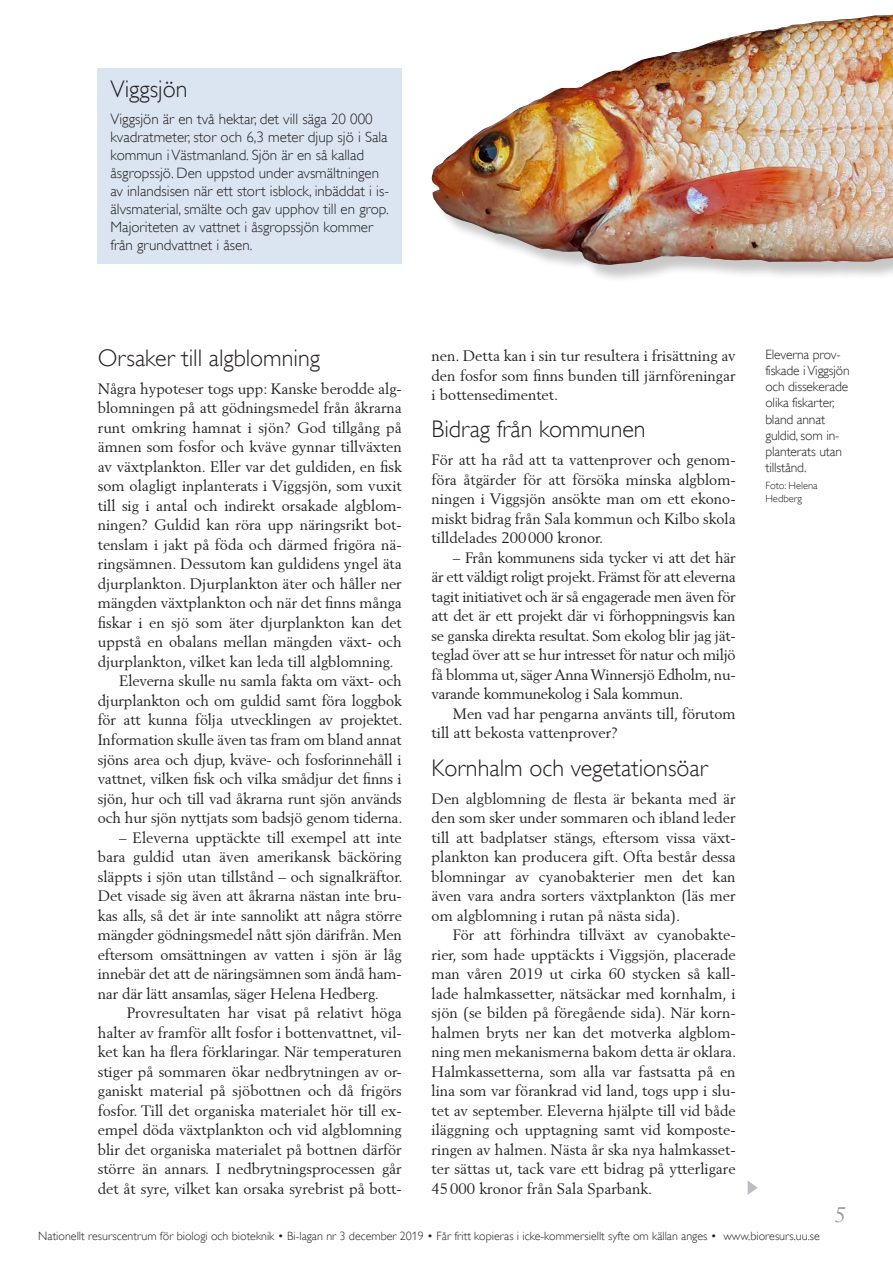
<style>
.page{position:relative;width:893px;height:1263px;background:#fff}
.page>*{position:absolute;margin:0;border:0;box-sizing:border-box;transform-origin:0 0}
.Mellanrubrik{font:300 24px "Gill Alt One";color:#231f20}
.t1{font:italic 21px "Berling";color:#939598}
.Bröd_m_indrag{font:15px/19.5px "Berling";color:#231f20;text-align:justify}
.Bröd_u_indrag{font:15px/19.5px "Berling";color:#231f20;text-align:justify}
.Faktatext{font:300 15px/18px "Gill Alt One";color:#231f20}
.Bildtext{font:300 13.5px/16.2px "Gill Alt One";letter-spacing:-.01em;color:#231f20}
.t2{font:300 12px "Gill Alt One";color:#231f20}
.Foto{font:300 10.5px/12.6px "Gill Alt One";color:#231f20}
</style>
<div class="page">
<div style="left:98px;top:68px;width:304px;height:196px;background:#dbe4f1"></div>
<div style="left:435px;top:16px;width:458px;height:267px;background:#231f20;opacity:.25"></div>
<img style="left:432px;top:15px;width:461px;height:250px">
<svg style="left:748px;top:1181px;width:10px;height:14px"></svg>
<p class="Mellanrubrik" style="left:111px;top:75px;width:79px">Viggsjön</p>
<p class="Faktatext" style="left:111px;top:110px;width:280px">Viggsjön är en två hektar, det vill säga 20 000 kvadratmeter, stor och 6,3 meter djup sjö i Sala kommun i Västmanland. Sjön är en så kallad åsgropssjö. Den uppstod under avsmältningen av inlandsisen när ett stort isblock, inbäddat i is&shy;älvsmaterial, smälte och gav upphov till en grop.<br>Majoriteten av vattnet i åsgropssjön kommer från grundvattnet i åsen.</p>
<p class="Mellanrubrik" style="left:98px;top:344px;width:224px">Orsaker till algblomning</p>
<p class="Bröd_u_indrag" style="left:98px;top:379px;width:306px">Några hypoteser togs upp: Kanske berodde alg&shy;blomningen på att gödningsmedel från åkrarna runt omkring hamnat i sjön? God tillgång på ämnen som fosfor och kväve gynnar tillväxten av växtplankton. Eller var det guldiden, en fisk som olagligt inplanterats i Viggsjön, som vuxit till sig i antal och indirekt orsakade algblom&shy;ningen? Guldid kan röra upp näringsrikt bot&shy;tenslam i jakt på föda och därmed frigöra nä&shy;ringsämnen. Dessutom kan guldidens yngel äta djurplankton. Djurplankton äter och håller ner mängden växtplankton och när det finns många fiskar i en sjö som äter djurplankton kan det uppstå en obalans mellan mängden växt- och djurplankton, vilket kan leda till algblomning.</p>
<p class="Bröd_m_indrag" style="left:98px;top:671px;width:306px;text-indent:21px">Eleverna skulle nu samla fakta om växt- och djurplankton och om guldid samt föra loggbok för att kunna följa utvecklingen av projektet.<br>Information skulle även tas fram om bland annat sjöns area och djup, kväve- och fosforinnehåll i vattnet, vilken fisk och vilka smådjur det finns i sjön, hur och till vad åkrarna runt sjön används och hur sjön nyttjats som badsjö genom tiderna.</p>
<p class="Bröd_m_indrag" style="left:98px;top:827px;width:306px;text-indent:21px">– Eleverna upptäckte till exempel att inte bara guldid utan även amerikansk bäcköring släppts i sjön utan tillstånd – och signalkräftor.<br>Det visade sig även att åkrarna nästan inte bru&shy;kas alls, så det är inte sannolikt att några större mängder gödningsmedel nått sjön därifrån. Men eftersom omsättningen av vatten i sjön är låg innebär det att de näringsämnen som ändå ham&shy;nar där lätt ansamlas, säger Helena Hedberg.</p>
<p class="Bröd_m_indrag" style="left:98px;top:1003px;width:306px;text-indent:29px">Provresultaten har visat på relativt höga halter av framför allt fosfor i bottenvattnet, vil&shy;ket kan ha flera förklaringar. När temperaturen stiger på sommaren ökar nedbrytningen av or&shy;ganiskt material på sjöbottnen och då frigörs fosfor. Till det organiska materialet hör till ex&shy;empel döda växtplankton och vid algblomning blir det organiska materialet på bottnen därför större än annars. I nedbrytningsprocessen går det åt syre, vilket kan orsaka syrebrist på bott-</p>
<p class="Bröd_m_indrag" style="left:432px;top:346px;width:306px">nen. Detta kan i sin tur resultera i frisättning av den fosfor som finns bunden till järnföreningar i bottensedimentet.</p>
<p class="Mellanrubrik" style="left:432px;top:415px;width:216px">Bidrag från kommunen</p>
<p class="Bröd_u_indrag" style="left:432px;top:450px;width:306px">För att ha råd att ta vattenprover och genom&shy;föra åtgärder för att försöka minska algblom&shy;ningen i Viggsjön ansökte man om ett ekono&shy;miskt bidrag från Sala kommun och Kilbo skola tilldelades 200000 kronor.</p>
<p class="Bröd_m_indrag" style="left:432px;top:548px;width:306px;text-indent:21px">– Från kommunens sida tycker vi att det här är ett väldigt roligt projekt. Främst för att eleverna tagit initiativet och är så engagerade men även för att det är ett projekt där vi förhoppningsvis kan se ganska direkta resultat. Som ekolog blir jag jät&shy;teglad över att se hur intresset för natur och miljö få blomma ut, säger Anna Winnersjö Edholm, nu&shy;varande kommunekolog i Sala kommun.</p>
<p class="Bröd_m_indrag" style="left:432px;top:704px;width:306px;text-indent:21px">Men vad har pengarna använts till, förutom till att bekosta vattenprover?</p>
<p class="Mellanrubrik" style="left:432px;top:754px;width:278px">Kornhalm och vegetationsöar</p>
<p class="Bröd_u_indrag" style="left:432px;top:789px;width:306px">Den algblomning de flesta är bekanta med är den som sker under sommaren och ibland leder till att badplatser stängs, eftersom vissa växt&shy;plankton kan producera gift. Ofta består dessa blomningar av cyanobakterier men det kan även vara andra sorters växtplankton (läs mer om algblomning i rutan på nästa sida).</p>
<p class="Bröd_m_indrag" style="left:432px;top:925px;width:306px;text-indent:21px">För att förhindra tillväxt av cyanobakte&shy;rier, som hade upptäckts i Viggsjön, placerade man våren 2019 ut cirka 60 stycken så kal - lade halmkassetter, nätsäckar med kornhalm, i sjön (se bilden på föregående sida). När korn&shy;halmen bryts ner kan det motverka algblom&shy;ning men mekanismerna bakom detta är oklara.<br>Halmkassetterna, som alla var fastsatta på en lina som var förankrad vid land, togs upp i slu&shy;tet av september. Eleverna hjälpte till vid både iläggning och upptagning samt vid komposte&shy;ringen av halmen. Nästa år ska nya halmkasset&shy;ter sättas ut, tack vare ett bidrag på ytterligare 45000 kronor från Sala Sparbank.</p>
<p class="Bildtext" style="left:765px;top:346px;width:86px">Eleverna prov&shy;fiskade i Viggsjön och dissekerade olika fiskarter, bland annat guldid, som in&shy;planterats utan tillstånd.</p>
<p class="Foto" style="left:765px;top:479px;width:54px">Foto: Helena<br>Hedberg</p>
<h2 class="t1" style="left:834px;top:1202px;width:13px">5</h2>
<p class="t2" style="left:38px;top:1229px;width:783px">Nationellt resurscentrum för biologi och bioteknik • Bi-lagan nr 3 december 2019 • Får fritt kopieras i icke-kommersiellt syfte om källan anges • www.bioresurs.uu.se</p>
</div>
